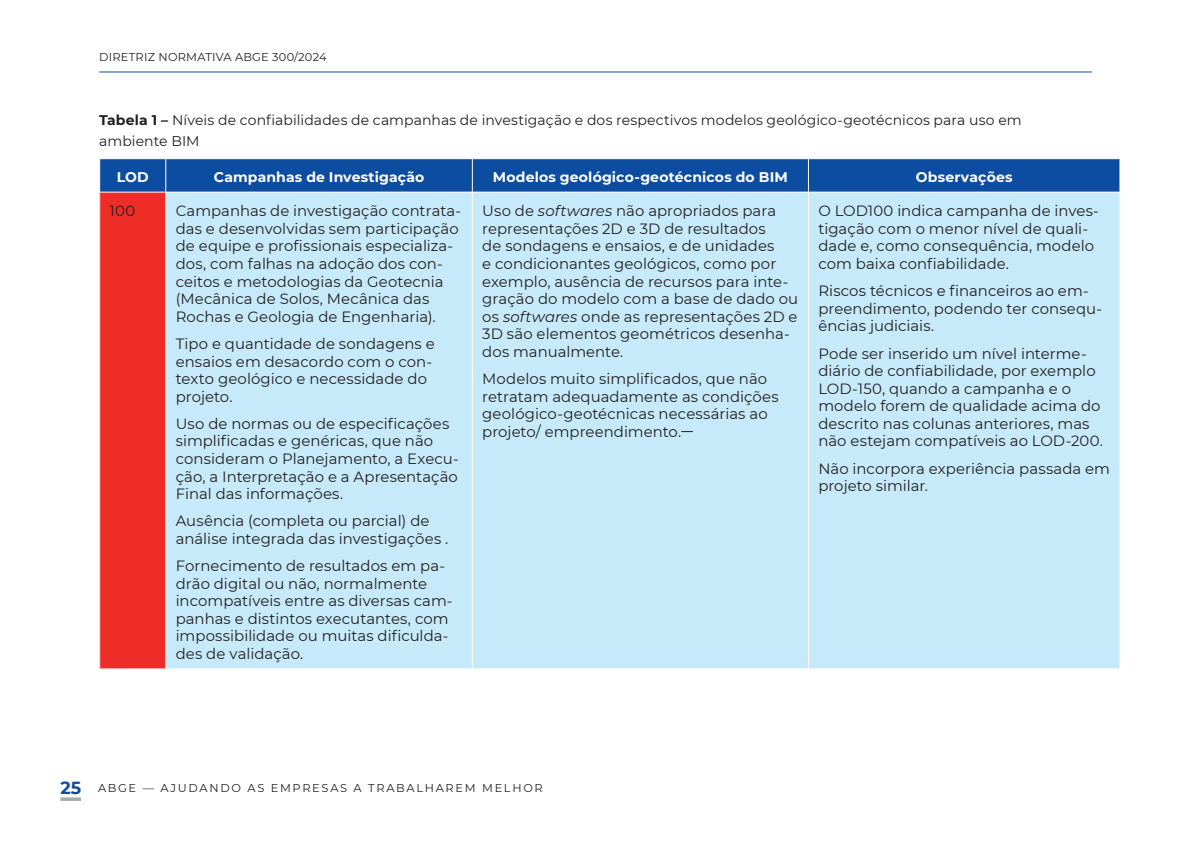
<style>
.page{position:relative;width:1191px;height:844px;background:#fff}
.page>*{position:absolute;margin:0;border:0;box-sizing:border-box;transform-origin:0 0}
.TEXTO_TAB-esp{font:14.88px/17.5px "Montserrat";letter-spacing:.005em;color:#231f20}
.TEXTO_TAB{font:14.88px "Montserrat";color:#231f20}
.TITULO_TAB{font:14px/21px "Montserrat";letter-spacing:.01em;color:#231f20}
.CABECO-TAB{font:700 14px "Montserrat";letter-spacing:.01em;color:#fff}
.t1{font:11.38px "Montserrat";letter-spacing:.15em;color:#231f20}
.t2{font:11.38px "Montserrat";letter-spacing:.02em;color:#231f20}
.s1{font-weight:700}
.s2{font-style:italic}
.s3{font-weight:700;font-size:17.5px;color:#0d4da1}
</style>
<div class="page">
<hr style="left:60px;top:797px;width:21px;height:3px;background:#a8a9ad">
<hr style="left:99px;top:71px;width:992px;height:1px;background:#0d4da1">
<div style="left:100px;top:159px;width:1019px;height:33px;background:#0d4da1"></div>
<div style="left:100px;top:192px;width:66px;height:476px;background:#ee2d29"></div>
<div style="left:166px;top:193px;width:953px;height:475px;background:#c6eafa"></div>
<hr style="left:165px;top:159px;width:1px;height:33px;background:#fff">
<hr style="left:472px;top:159px;width:1px;height:33px;background:#fff">
<hr style="left:808px;top:159px;width:1px;height:33px;background:#fff">
<hr style="left:99px;top:192px;width:67px;height:1px;background:#fff">
<hr style="left:165px;top:192px;width:1px;height:476px;background:#fff">
<hr style="left:472px;top:192px;width:1px;height:476px;background:#fff">
<hr style="left:808px;top:192px;width:1px;height:476px;background:#fff">
<svg style="left:681px;top:431px;width:12px;height:1px"></svg>
<p class="t2" style="left:99px;top:49px;width:229px">DIRETRIZ NORMATIVA ABGE 300/2024</p>
<p class="TITULO_TAB" style="left:99px;top:109px;width:924px"><span class="s1">Tabela 1 –</span> Níveis de confiabilidades de campanhas de investigação e dos respectivos modelos geológico-geotécnicos para uso em ambiente BIM</p>
<p class="CABECO-TAB" style="left:117px;top:167px;width:34px">LOD</p>
<p class="CABECO-TAB" style="left:214px;top:167px;width:212px">Campanhas de Investigação</p>
<p class="CABECO-TAB" style="left:493px;top:167px;width:296px">Modelos geológico-geotécnicos do BIM</p>
<p class="CABECO-TAB" style="left:915px;top:167px;width:98px">Observações</p>
<p class="TEXTO_TAB" style="left:110px;top:201px;width:27px">100</p>
<p class="TEXTO_TAB-esp" style="left:176px;top:202px;width:287px">Campanhas de investigação contrata&shy;das e desenvolvidas sem participação de equipe e profissionais especializa&shy;dos, com falhas na adoção dos con&shy;ceitos e metodologias da Geotecnia (Mecânica de Solos, Mecânica das Rochas e Geologia de Engenharia).</p>
<p class="TEXTO_TAB-esp" style="left:176px;top:334px;width:260px">Tipo e quantidade de sondagens e ensaios em desacordo com o con&shy;texto geológico e necessidade do projeto.</p>
<p class="TEXTO_TAB-esp" style="left:176px;top:414px;width:284px">Uso de normas ou de especificações simplificadas e genéricas, que não consideram o Planejamento, a Execu&shy;ção, a Interpretação e a Apresentação Final das informações.</p>
<p class="TEXTO_TAB-esp" style="left:176px;top:511px;width:274px">Ausência (completa ou parcial) de análise integrada das investigações .</p>
<p class="TEXTO_TAB-esp" style="left:176px;top:556px;width:278px">Fornecimento de resultados em pa&shy;drão digital ou não, normalmente incompatíveis entre as diversas cam&shy;panhas e distintos executantes, com impossibilidade ou muitas dificulda&shy;des de validação.</p>
<p class="TEXTO_TAB-esp" style="left:482px;top:202px;width:317px">Uso de <span class="s2">softwares</span> não apropriados para representações 2D e 3D de resultados<br>de sondagens e ensaios, e de unidades<br>e condicionantes geológicos, como por exemplo, ausência de recursos para inte&shy;gração do modelo com a base de dado ou os <span class="s2">softwares</span> onde as representações 2D e 3D são elementos geométricos desenha&shy;dos manualmente.</p>
<p class="TEXTO_TAB-esp" style="left:482px;top:369px;width:298px">Modelos muito simplificados, que não retratam adequadamente as condições geológico-geotécnicas necessárias ao projeto/ empreendimento.</p>
<p class="TEXTO_TAB-esp" style="left:818px;top:202px;width:282px">O LOD100 indica campanha de inves&shy;tigação com o menor nível de quali&shy;dade e, como consequência, modelo com baixa confiabilidade.</p>
<p class="TEXTO_TAB-esp" style="left:818px;top:282px;width:285px">Riscos técnicos e financeiros ao em&shy;preendimento, podendo ter consequ&shy;ências judiciais.</p>
<p class="TEXTO_TAB-esp" style="left:818px;top:344px;width:286px">Pode ser inserido um nível interme&shy;diário de confiabilidade, por exemplo LOD-150, quando a campanha e o modelo forem de qualidade acima do descrito nas colunas anteriores, mas não estejam compatíveis ao LOD-200.</p>
<p class="TEXTO_TAB-esp" style="left:818px;top:459px;width:293px">Não incorpora experiência passada em projeto similar.</p>
<p class="t1" style="left:60px;top:779px;width:484px"><span class="s3">25</span> ABGE — AJUDANDO AS EMPRESAS A TRABALHAREM MELHOR</p>
</div>
